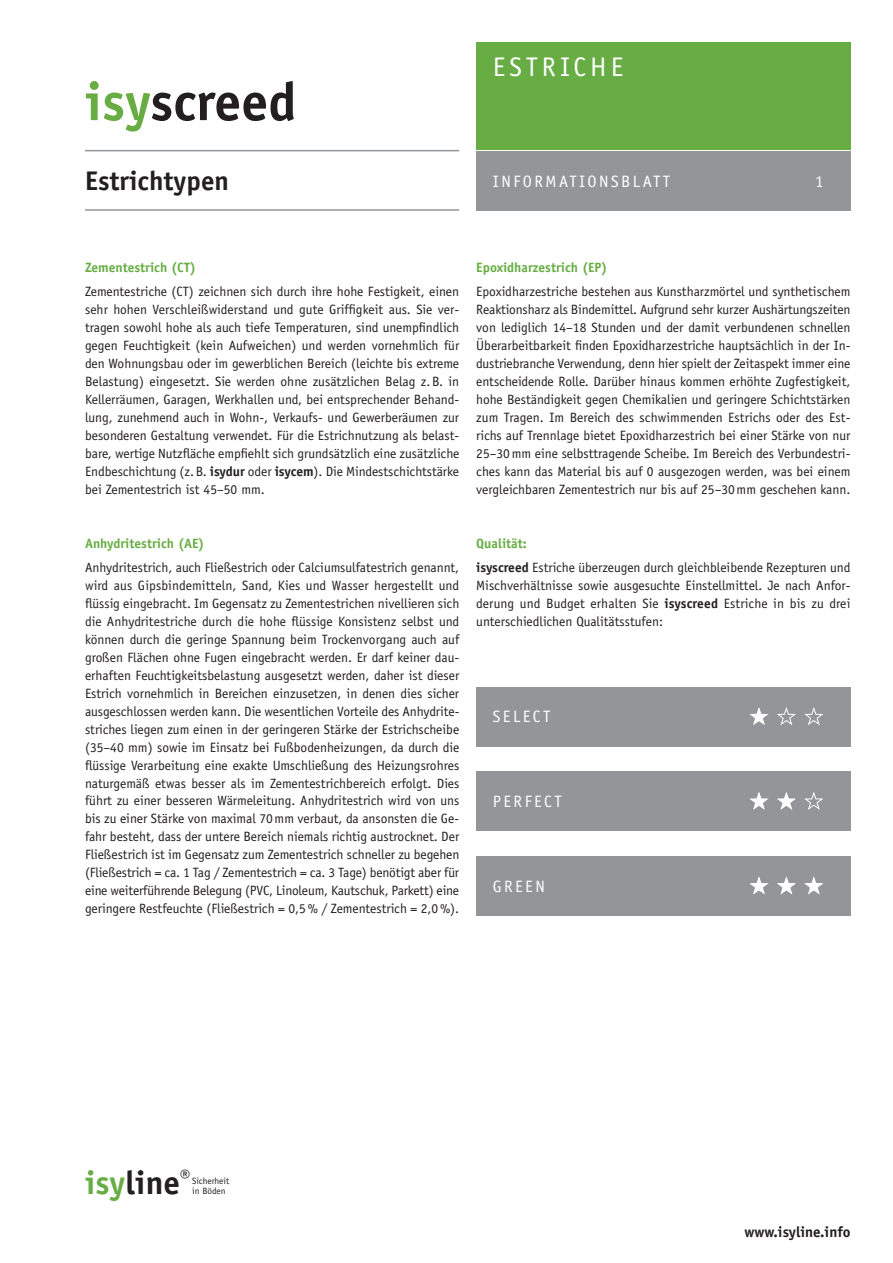
<style>
.page{position:relative;width:893px;height:1263px;background:#fff}
.page>*{position:absolute;margin:0;border:0;box-sizing:border-box;transform-origin:0 0}
.t1{font:700 54px "Officina Sans Std";color:#231f20}
.t2{font:700 27px "Officina Sans Std";color:#231f20}
.t3{font:27px "Officina Sans Std";letter-spacing:.15em;color:#fff}
.t4{font:16.5px "Officina Sans Std";letter-spacing:.15em;color:#fff}
.t5{font:700 15px "Officina Sans Std";color:#231f20}
.t6{font:13.5px/18px "Officina Sans Std";color:#231f20;text-align:justify}
.t7{font:700 13.5px "Officina Sans Std";color:#67ad44}
.t8{font:9.15px/9.8px "Officina Sans Std";color:#231f20}
.s1{color:#67ad44}
.s2{font-weight:700}
.s3{font-weight:700;color:#67ad44}
.s4{font-weight:700;font-size:33px;color:#67ad44}
.s5{font-weight:700;font-size:33px}
.s6{font-size:19.2px}
</style>
<div class="page">
<div style="left:476px;top:43px;width:374px;height:107px;background:#67ad44"></div>
<div style="left:476px;top:151px;width:374px;height:60px;background:#939598"></div>
<hr style="left:85px;top:150px;width:374px;height:1px;background:#939598">
<hr style="left:85px;top:209px;width:374px;height:2px;background:#939598">
<div style="left:476px;top:687px;width:374px;height:59px;background:#939598"></div>
<svg style="left:749px;top:707px;width:20px;height:18px"></svg>
<svg style="left:777px;top:707px;width:19px;height:18px"></svg>
<svg style="left:804px;top:707px;width:19px;height:18px"></svg>
<div style="left:476px;top:772px;width:374px;height:59px;background:#939598"></div>
<svg style="left:749px;top:792px;width:20px;height:18px"></svg>
<svg style="left:777px;top:792px;width:19px;height:18px"></svg>
<svg style="left:804px;top:792px;width:19px;height:18px"></svg>
<div style="left:476px;top:856px;width:374px;height:59px;background:#939598"></div>
<svg style="left:749px;top:876px;width:20px;height:19px"></svg>
<svg style="left:777px;top:876px;width:19px;height:19px"></svg>
<svg style="left:804px;top:876px;width:19px;height:19px"></svg>
<h1 class="t1" style="left:85px;top:68px;width:213px"><span class="s1">isy</span>screed</h1>
<h2 class="t2" style="left:85px;top:164px;width:145px">Estrichtypen</h2>
<h2 class="t3" style="left:493px;top:51px;width:132px">ESTRICHE</h2>
<p class="t4" style="left:493px;top:172px;width:179px">INFORMATIONSBLATT</p>
<p class="t4" style="left:815px;top:172px;width:10px">1</p>
<p class="t7" style="left:85px;top:258px;width:112px">Zementestrich (CT)</p>
<p class="t6" style="left:85px;top:282px;width:376px">Zementestriche (CT) zeichnen sich durch ihre hohe Festigkeit, einen sehr hohen Verschleißwiderstand und gute Griffigkeit aus. Sie ver&shy;tragen sowohl hohe als auch tiefe Temperaturen, sind unempfindlich gegen Feuchtigkeit (kein Aufweichen) und werden vornehmlich für den Wohnungsbau oder im gewerblichen Bereich (leichte bis extreme Belastung) eingesetzt. Sie werden ohne zusätzlichen Belag z.B. in Kellerräumen, Garagen, Werkhallen und, bei entsprechender Behand&shy;lung, zunehmend auch in Wohn-, Verkaufs- und Gewerberäumen zur besonderen Gestaltung verwendet. Für die Estrichnutzung als belast&shy;bare, wertige Nutzfläche empfiehlt sich grundsätzlich eine zusätzliche Endbeschichtung (z.B. <span class="s2">isydur</span> oder <span class="s2">isycem</span>). Die Mindestschichtstärke bei Zementestrich ist 45–50 mm.</p>
<p class="t7" style="left:85px;top:534px;width:121px">Anhydritestrich (AE)</p>
<p class="t6" style="left:85px;top:558px;width:376px">Anhydritestrich, auch Fließestrich oder Calciumsulfatestrich genannt, wird aus Gipsbindemitteln, Sand, Kies und Wasser hergestellt und flüssig eingebracht. Im Gegensatz zu Zementestrichen nivellieren sich die Anhydritestriche durch die hohe flüssige Konsistenz selbst und können durch die geringe Spannung beim Trockenvorgang auch auf großen Flächen ohne Fugen eingebracht werden. Er darf keiner dau&shy;erhaften Feuchtigkeitsbelastung ausgesetzt werden, daher ist dieser Estrich vornehmlich in Bereichen einzusetzen, in denen dies sicher ausgeschlossen werden kann. Die wesentlichen Vorteile des Anhydrite&shy;striches liegen zum einen in der geringeren Stärke der Estrichscheibe (35–40 mm) sowie im Einsatz bei Fußbodenheizungen, da durch die flüssige Verarbeitung eine exakte Umschließung des Heizungsrohres naturgemäß etwas besser als im Zementestrichbereich erfolgt. Dies führt zu einer besseren Wärmeleitung. Anhydritestrich wird von uns bis zu einer Stärke von maximal 70mm verbaut, da ansonsten die Ge&shy;fahr besteht, dass der untere Bereich niemals richtig austrocknet. Der Fließestrich ist im Gegensatz zum Zementestrich schneller zu begehen (Fließestrich = ca. 1 Tag / Zementestrich = ca. 3 Tage) benötigt aber für eine weiterführende Belegung (PVC, Linoleum, Kautschuk, Parkett) eine geringere Restfeuchte (Fließestrich = 0,5% / Zementestrich = 2,0%).</p>
<p class="t7" style="left:476px;top:258px;width:133px">Epoxidharzestrich (EP)</p>
<p class="t6" style="left:476px;top:282px;width:376px">Epoxidharzestriche bestehen aus Kunstharzmörtel und synthetischem Reaktionsharz als Bindemittel. Aufgrund sehr kurzer Aushärtungszeiten von lediglich 14–18 Stunden und der damit verbundenen schnellen Überarbeitbarkeit finden Epoxidharzestriche hauptsächlich in der In&shy;dustriebranche Verwendung, denn hier spielt der Zeitaspekt immer eine entscheidende Rolle. Darüber hinaus kommen erhöhte Zugfestigkeit, hohe Beständigkeit gegen Chemikalien und geringere Schichtstärken zum Tragen. Im Bereich des schwimmenden Estrichs oder des Est&shy;richs auf Trennlage bietet Epoxidharzestrich bei einer Stärke von nur 25–30mm eine selbsttragende Scheibe. Im Bereich des Verbundestri&shy;ches kann das Material bis auf 0 ausgezogen werden, was bei einem vergleichbaren Zementestrich nur bis auf 25–30mm geschehen kann.</p>
<p class="t6" style="left:476px;top:531px;width:376px;line-height:24px"><span class="s3">Qualität:<br></span><span class="s2">isyscreed</span> Estriche überzeugen durch gleichbleibende Rezepturen und</p>
<p class="t6" style="left:476px;top:576px;width:376px">Mischverhältnisse sowie ausgesuchte Einstellmittel. Je nach Anfor&shy;derung und Budget erhalten Sie <span class="s2">isyscreed</span> Estriche in bis zu drei unterschiedlichen Qualitätsstufen:</p>
<p class="t4" style="left:493px;top:707px;width:59px">SELECT</p>
<p class="t4" style="left:493px;top:792px;width:70px">PERFECT</p>
<p class="t4" style="left:493px;top:876px;width:54px">GREEN</p>
<p class="t8" style="left:192px;top:1176px;width:38px;text-indent:-107px"><span class="s4">isy</span><span class="s5">line</span><span class="s6">®</span> Sicherheit in Böden</p>
<p class="t5" style="left:745px;top:1223px;width:107px">www.isyline.info</p>
</div>
